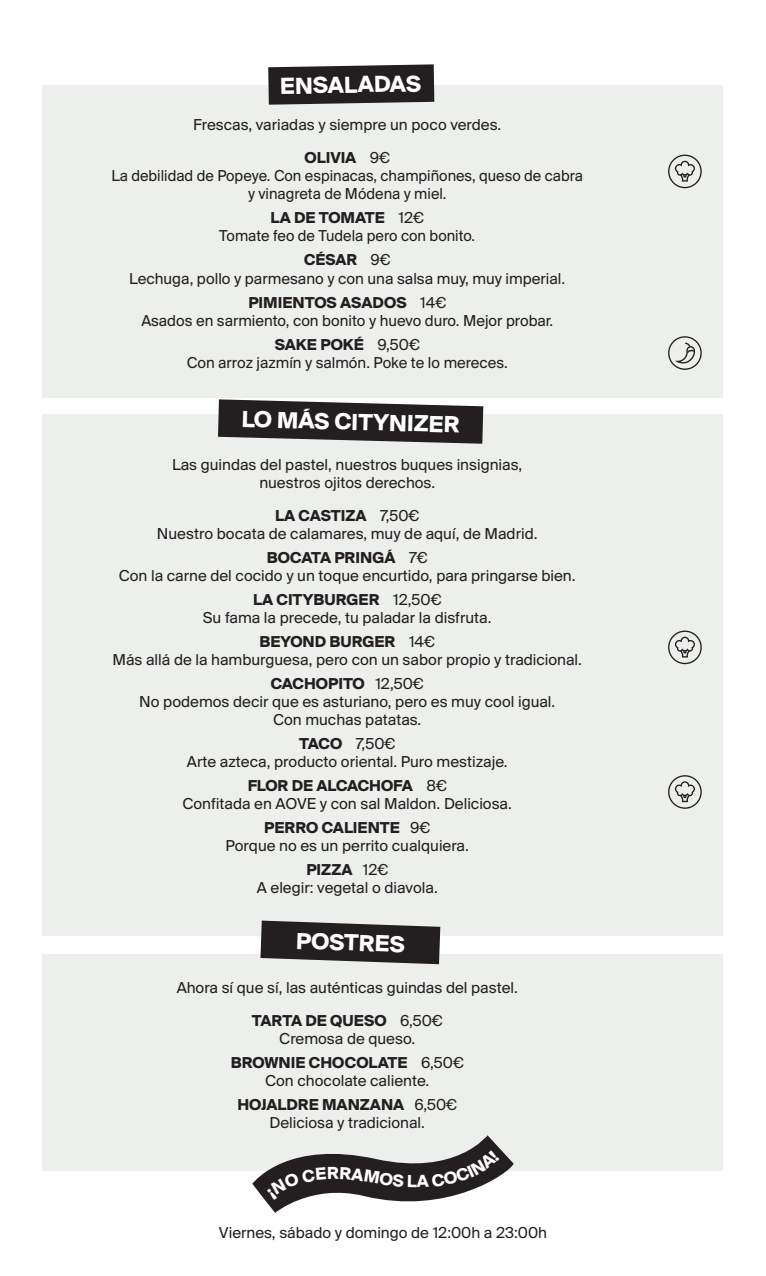
<style>
.page{position:relative;width:766px;height:1276px;background:#fff}
.page>*{position:absolute;margin:0;border:0;box-sizing:border-box;transform-origin:0 0}
.t1{font:700 24.3px "Suisse BP Intl";color:#fff}
.t2{font:16.5px/18px "Suisse BP Intl";color:#231f20;text-align:center}
.t3{font:16.5px/18px "Suisse BP Intl";color:#231f20;text-align:center;scale:.96 1}
.s1{font-weight:700}
</style>
<div class="page">
<div style="left:43px;top:85px;width:679px;height:313px;background:#edefed"></div>
<div style="left:43px;top:415px;width:679px;height:520px;background:#edefed"></div>
<div style="left:43px;top:953px;width:679px;height:217px;background:#edefed"></div>
<svg style="left:268px;top:64px;width:166px;height:41px;background:#363233"></svg>
<svg style="left:218px;top:399px;width:265px;height:45px;background:#464344"></svg>
<svg style="left:260px;top:920px;width:180px;height:44px;background:#423f40"></svg>
<svg style="left:668px;top:775px;width:33px;height:34px"></svg>
<svg style="left:668px;top:630px;width:33px;height:34px"></svg>
<svg style="left:668px;top:155px;width:33px;height:33px"></svg>
<svg style="left:668px;top:336px;width:33px;height:34px"></svg>
<svg style="left:252px;top:1135px;width:261px;height:78px"></svg>
<h1 class="t1" style="left:279px;top:71px;width:143px;rotate:-1deg">ENSALADAS</h1>
<p class="t2" style="left:193px;top:108px;width:309px;line-height:33px">Frescas, variadas y siempre un poco verdes.<br><span class="s1">OLIVIA</span> 9€</p>
<p class="t3" style="left:112px;top:167px;width:492px">La debilidad de Popeye. Con espinacas, champiñones, queso de cabra y vinagreta de Módena y miel.</p>
<p class="t2" style="left:219px;top:209px;width:257px"><span class="s1">LA DE TOMATE</span> 12€<br>Tomate feo de Tudela pero con bonito.</p>
<p class="t2" style="left:129px;top:251px;width:437px"><span class="s1">CÉSAR</span> 9€<br>Lechuga, pollo y parmesano y con una salsa muy, muy imperial.</p>
<p class="t2" style="left:141px;top:293px;width:413px"><span class="s1">PIMIENTOS ASADOS</span> 14€<br>Asados en sarmiento, con bonito y huevo duro. Mejor probar.</p>
<p class="t2" style="left:187px;top:335px;width:322px"><span class="s1">SAKE POKÉ</span> 9,50€<br>Con arroz jazmín y salmón. Poke te lo mereces.</p>
<h1 class="t1" style="left:242px;top:403px;width:219px;rotate:2deg">LO MÁS CITYNIZER</h1>
<p class="t2" style="left:172px;top:455px;width:351px">Las guindas del pastel, nuestros buques insignias, nuestros ojitos derechos.</p>
<p class="t2" style="left:157px;top:506px;width:382px"><span class="s1">LA CASTIZA</span> 7,50€<br>Nuestro bocata de calamares, muy de aquí, de Madrid.</p>
<p class="t2" style="left:119px;top:548px;width:458px"><span class="s1">BOCATA PRINGÁ</span> 7€<br>Con la carne del cocido y un toque encurtido, para pringarse bien.</p>
<p class="t2" style="left:203px;top:590px;width:290px"><span class="s1">LA CITYBURGER</span> 12,50€<br>Su fama la precede, tu paladar la disfruta.</p>
<p class="t2" style="left:112px;top:632px;width:471px"><span class="s1">BEYOND BURGER</span> 14€<br>Más allá de la hamburguesa, pero con un sabor propio y tradicional.</p>
<p class="t2" style="left:139px;top:674px;width:417px"><span class="s1">CACHOPITO</span> 12,50€<br>No podemos decir que es asturiano, pero es muy cool igual.<br>Con muchas patatas.</p>
<p class="t2" style="left:187px;top:734px;width:322px"><span class="s1">TACO</span> 7,50€<br>Arte azteca, producto oriental. Puro mestizaje.</p>
<p class="t2" style="left:182px;top:776px;width:331px"><span class="s1">FLOR DE ALCACHOFA</span> 8€<br>Confitada en AOVE y con sal Maldon. Deliciosa.</p>
<p class="t2" style="left:225px;top:818px;width:245px"><span class="s1">PERRO CALIENTE</span> 9€<br>Porque no es un perrito cualquiera.</p>
<p class="t2" style="left:257px;top:860px;width:182px"><span class="s1">PIZZA</span> 12€<br>A elegir: vegetal o diavola.</p>
<h1 class="t1" style="left:296px;top:926px;width:110px;rotate:2deg">POSTRES</h1>
<p class="t2" style="left:177px;top:971px;width:342px;line-height:33px">Ahora sí que sí, las auténticas guindas del pastel.<br><span class="s1">TARTA DE QUESO</span> 6,50€</p>
<p class="t2" style="left:231px;top:1026px;width:234px;line-height:24px">Cremosa de queso.<br><span class="s1">BROWNIE CHOCOLATE</span> 6,50€</p>
<p class="t2" style="left:237px;top:1068px;width:221px;line-height:24px">Con chocolate caliente.<br><span class="s1">HOJALDRE MANZANA</span> 6,50€</p>
<p class="t2" style="left:269px;top:1113px;width:157px">Deliciosa y tradicional.</p>
<p class="t2" style="left:219px;top:1223px;width:329px">Viernes, sábado y domingo de 12:00h a 23:00h</p>
</div>
